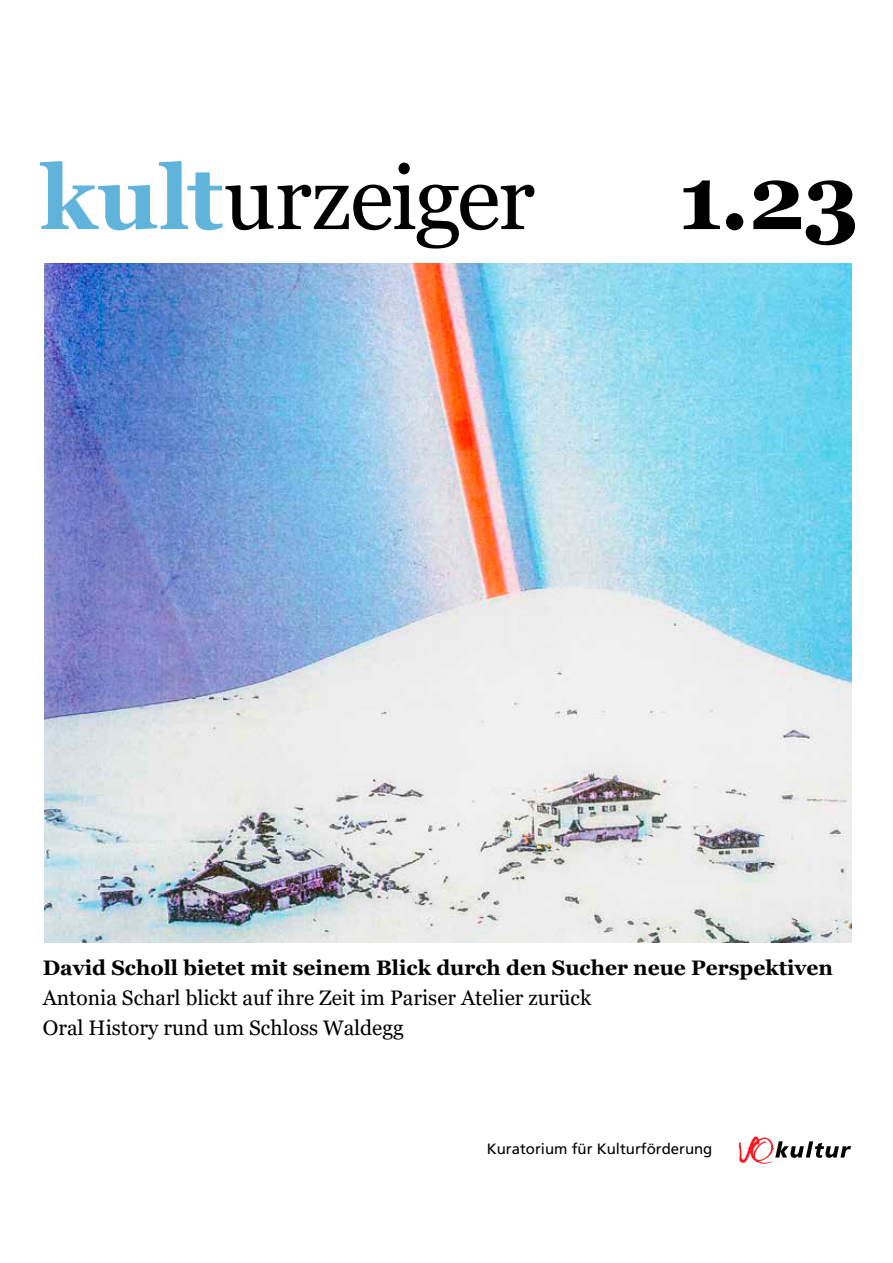
<style>
.page{position:relative;width:893px;height:1263px;background:#fff}
.page>*{position:absolute;margin:0;border:0;box-sizing:border-box;transform-origin:0 0}
.t1{font:89.85px "Georgia";letter-spacing:-.025em;color:#000}
.t2{font:700 89.85px "Georgia";color:#000}
.t3{font:21px/30px "Georgia";color:#000}
.t4{font:700 21px "Georgia";color:#000}
.t5{font:15px "Frutiger LT Com";color:#000}
.s1{font-weight:700;color:#60b4dc}
</style>
<div class="page">
<svg style="left:739px;top:1136px;width:112px;height:28px"></svg>
<img style="left:44px;top:263px;width:807px;height:680px">
<h1 class="t1" style="left:40px;top:144px;width:497px"><span class="s1">kult</span>urzeiger</h1>
<h1 class="t2" style="left:678px;top:140px;width:183px">1.23</h1>
<p class="t4" style="left:43px;top:955px;width:791px">David Scholl bietet mit seinem Blick durch den Sucher neue Perspektiven</p>
<p class="t3" style="left:43px;top:984px;width:550px">Antonia Scharl blickt auf ihre Zeit im Pariser Atelier zurück<br>Oral History rund um Schloss Waldegg</p>
<p class="t5" style="left:487px;top:1139px;width:227px">Kuratorium für Kulturförderung</p>
</div>
